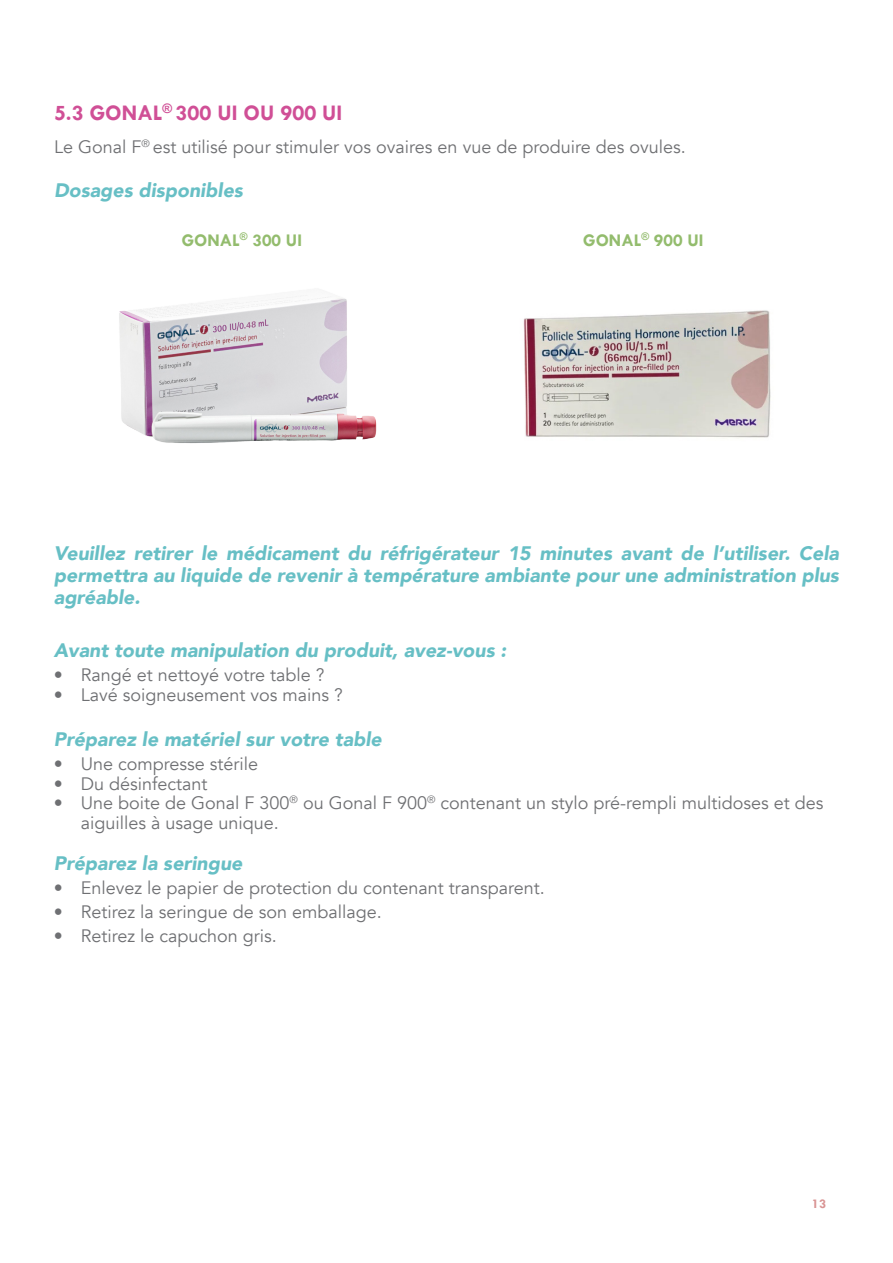
<style>
.page{position:relative;width:893px;height:1263px;background:#fff}
.page>*{position:absolute;margin:0;border:0;box-sizing:border-box;transform-origin:0 0}
.t1{font:700 22.5px "Tw Cen";color:#d04f96}
.t2{font:italic 900 19.5px/21.8px "Avenir";color:#67bfc5;text-align:justify}
.t3{font:18px/19.5px "Avenir";color:#6f7073}
.t4{font:700 18px "Tw Cen";color:#93bc6d}
.t5{font:700 13.5px "Tw Cen";color:#d99494}
</style>
<div class="page">
<img style="left:119px;top:295px;width:258px;height:149px">
<img style="left:523px;top:310px;width:248px;height:128px">
<p class="t1" style="left:54px;top:99px;width:290px">5.3 GONAL<sup>®</sup> 300 UI OU 900 UI</p>
<p class="t3" style="left:54px;top:137px;width:633px">Le Gonal F<sup>®</sup> est utilisé pour stimuler vos ovaires en vue de produire des ovules.</p>
<p class="t2" style="left:54px;top:179px;width:190px">Dosages disponibles</p>
<p class="t4" style="left:182px;top:230px;width:122px">GONAL<sup>®</sup> 300 UI</p>
<p class="t4" style="left:583px;top:230px;width:122px">GONAL<sup>®</sup> 900 UI</p>
<p class="t2" style="left:54px;top:543px;width:787px">Veuillez retirer le médicament du réfrigérateur 15 minutes avant de l’utiliser. Cela permettra au liquide de revenir à température ambiante pour une administration plus agréable.</p>
<p class="t2" style="left:54px;top:639px;width:454px">Avant toute manipulation du produit, avez-vous :</p>
<p class="t3" style="left:54px;top:666px;width:272px">• Rangé et nettoyé votre table ?</p>
<p class="t3" style="left:54px;top:685px;width:291px">• Lavé soigneusement vos mains ?</p>
<p class="t2" style="left:54px;top:729px;width:329px">Préparez le matériel sur votre table</p>
<p class="t3" style="left:54px;top:755px;width:206px">• Une compresse stérile</p>
<p class="t3" style="left:54px;top:774px;width:155px">• Du désinfectant</p>
<p class="t3" style="left:81px;top:794px;width:744px;text-indent:-27px">• Une boite de Gonal F 300<sup>®</sup> ou Gonal F 900<sup>®</sup> contenant un stylo pré-rempli multidoses et des aiguilles à usage unique.</p>
<p class="t2" style="left:54px;top:852px;width:190px">Préparez la seringue</p>
<p class="t3" style="left:54px;top:879px;width:492px">• Enlevez le papier de protection du contenant transparent.</p>
<p class="t3" style="left:54px;top:903px;width:330px">• Retirez la seringue de son emballage.</p>
<p class="t3" style="left:54px;top:927px;width:225px">• Retirez le capuchon gris.</p>
<p class="t5" style="left:812px;top:1196px;width:16px">13</p>
</div>
